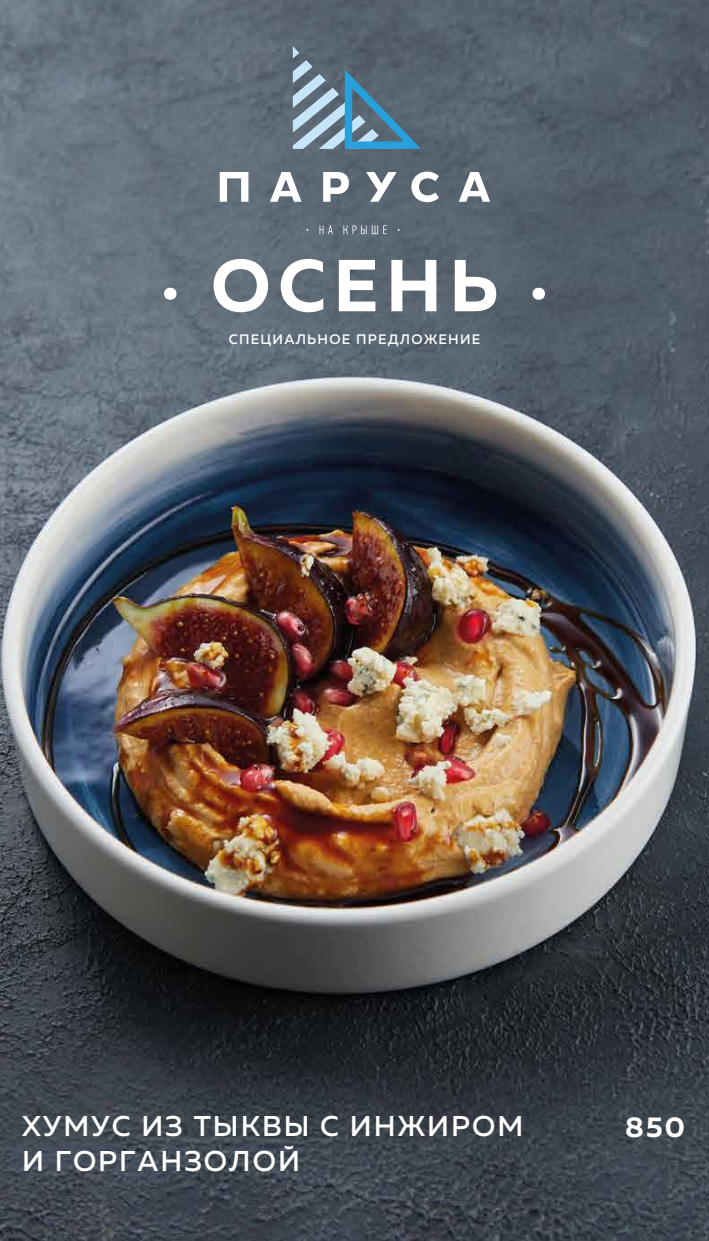
<style>
.page{position:relative;width:709px;height:1241px;background:#fff}
.page>*{position:absolute;margin:0;border:0;box-sizing:border-box;transform-origin:0 0}
.t1{font:700 73.25px "Muller";letter-spacing:.1em;color:#fff}
.t2{font:500 28.5px "Muller";letter-spacing:.07em;color:#fff}
.t3{font:700 28.5px "Muller";color:#fff}
.t4{font:500 13.75px "Muller";letter-spacing:.09em;color:#fff}
</style>
<div class="page">
<img style="left:0;top:0;width:709px;height:1240px">
<svg style="left:323px;top:172px;width:26px;height:30px"></svg>
<svg style="left:220px;top:172px;width:28px;height:30px"></svg>
<svg style="left:270px;top:172px;width:31px;height:30px"></svg>
<svg style="left:411px;top:171px;width:28px;height:31px"></svg>
<svg style="left:459px;top:172px;width:31px;height:30px"></svg>
<svg style="left:366px;top:172px;width:30px;height:30px"></svg>
<svg style="left:293px;top:46px;width:128px;height:103px;background:#648094"></svg>
<svg style="left:319px;top:225px;width:14px;height:9px"></svg>
<svg style="left:343px;top:225px;width:23px;height:9px"></svg>
<svg style="left:372px;top:225px;width:15px;height:9px"></svg>
<h1 class="t1" style="left:161px;top:240px;width:389px">· ОСЕНЬ ·</h1>
<p class="t4" style="left:229px;top:330px;width:253px">СПЕЦИАЛЬНОЕ ПРЕДЛОЖЕНИЕ</p>
<p class="t2" style="left:22px;top:1108px;width:503px">ХУМУС ИЗ ТЫКВЫ С ИНЖИРОМ</p>
<p class="t3" style="left:625px;top:1108px;width:61px">850</p>
<p class="t2" style="left:22px;top:1142px;width:279px">И ГОРГАНЗОЛОЙ</p>
</div>
